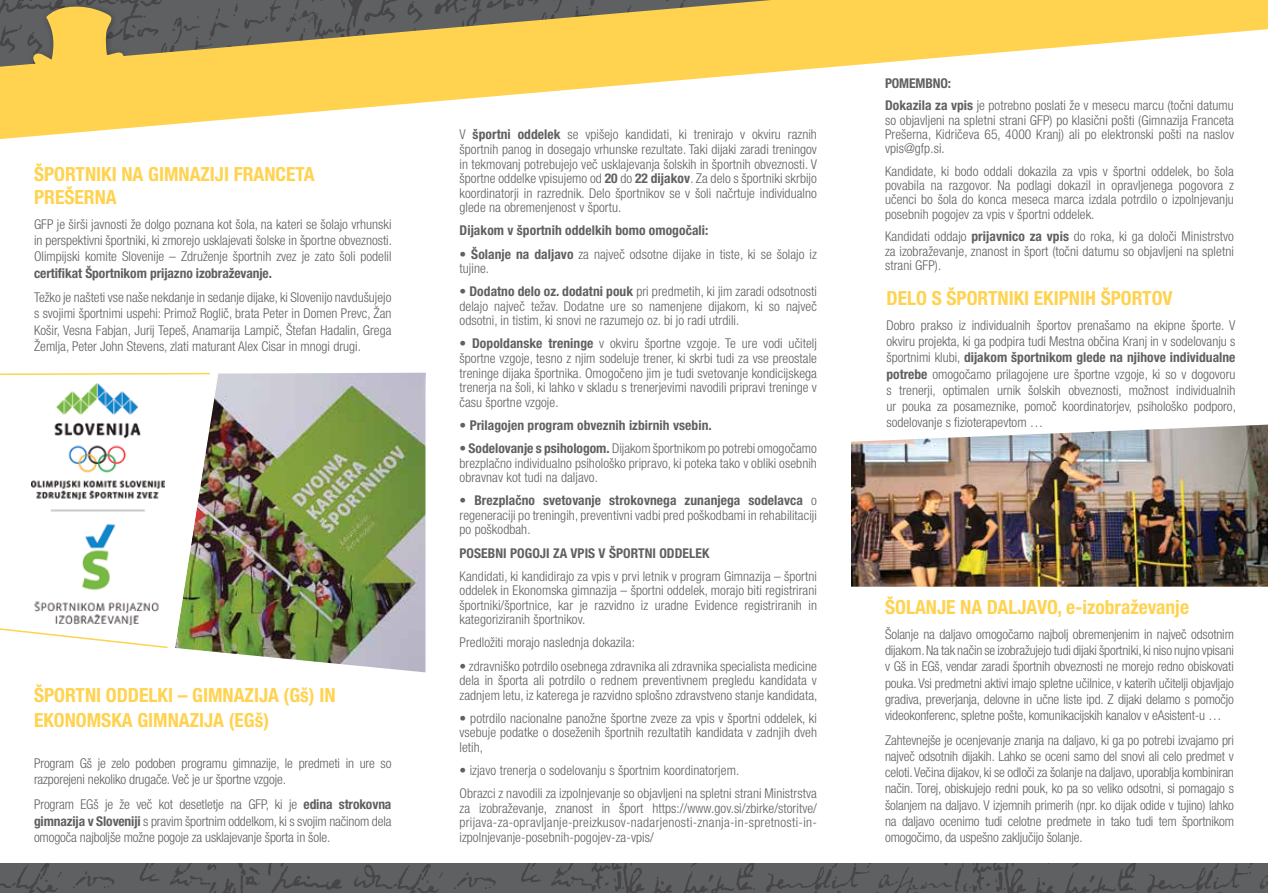
<style>
.page{position:relative;width:1268px;height:893px;background:#fff}
.page>*{position:absolute;margin:0;border:0;box-sizing:border-box;transform-origin:0 0}
.t1{font:700 condensed 19.5px/25.5px "Helvetica Neue LT Pro";color:#ffd24f}
.t2{font:300 condensed 13.5px/14.5px "Helvetica Neue LT Pro";letter-spacing:.005em;color:#5f6062;text-align:justify}
.t3{font:700 condensed 13.5px "Helvetica Neue LT Pro";letter-spacing:.005em;color:#5f6062}
.s1{font-weight:700}
.s2{font-weight:300}
</style>
<div class="page">
<img style="left:851px;top:425px;width:416px;height:162px">
<svg style="left:0;top:0;width:1267px;height:139px"></svg>
<svg style="left:0;top:373px;width:159px;height:275px"></svg>
<div style="left:0;top:864px;width:1267px;height:29px;background:#5f6062"></div>
<svg style="left:683px;top:864px;width:584px;height:29px"></svg>
<svg style="left:521px;top:864px;width:19px;height:18px"></svg>
<svg style="left:454px;top:872px;width:41px;height:17px"></svg>
<svg style="left:551px;top:864px;width:121px;height:29px"></svg>
<svg style="left:354px;top:864px;width:89px;height:29px"></svg>
<svg style="left:140px;top:864px;width:19px;height:18px"></svg>
<svg style="left:73px;top:871px;width:41px;height:17px"></svg>
<svg style="left:170px;top:864px;width:172px;height:29px"></svg>
<svg style="left:0;top:864px;width:62px;height:29px"></svg>
<img style="left:226px;top:373px;width:199px;height:299px">
<img style="left:159px;top:372px;width:67px;height:281px">
<h1 class="t1" style="left:34px;top:162px;width:282px;line-height:23.4px">ŠPORTNIKI NA GIMNAZIJI FRANCETA<br>PREŠERNA</h1>
<p class="t2" style="left:34px;top:216px;width:359px;line-height:16.2px">GFP je širši javnosti že dolgo poznana kot šola, na kateri se šolajo vrhunski in perspektivni športniki, ki zmorejo usklajevati šolske in športne obveznosti.<br>Olimpijski komite Slovenije – Združenje športnih zvez je zato šoli podelil</p>
<p class="t3" style="left:34px;top:265px;width:239px">certifikat Športnikom prijazno izobraževanje.</p>
<p class="t2" style="left:34px;top:289px;width:359px;line-height:16.2px">Težko je našteti vse naše nekdanje in sedanje dijake, ki Slovenijo navdušujejo s svojimi športnimi uspehi: Primož Roglič, brata Peter in Domen Prevc, Žan Košir, Vesna Fabjan, Jurij Tepeš, Anamarija Lampič, Štefan Hadalin, Grega Žemlja, Peter John Stevens, zlati maturant Alex Cisar in mnogi drugi.</p>
<h1 class="t1" style="left:34px;top:682px;width:303px">ŠPORTNI ODDELKI – GIMNAZIJA (Gš) IN<br>EKONOMSKA GIMNAZIJA (EGš)</h1>
<p class="t2" style="left:34px;top:755px;width:359px;line-height:16.4px">Program Gš je zelo podoben programu gimnazije, le predmeti in ure so razporejeni nekoliko drugače. Več je ur športne vzgoje.</p>
<p class="t2" style="left:34px;top:796px;width:359px;line-height:16.4px">Program EGš je že več kot desetletje na GFP, ki je <span class="s1">edina strokovna gimnazija v Sloveniji</span> s pravim športnim oddelkom, ki s svojim načinom dela omogoča najboljše možne pogoje za usklajevanje športa in šole.</p>
<p class="t2" style="left:459px;top:127px;width:359px">V <span class="s1">športni oddelek</span> se vpišejo kandidati, ki trenirajo v okviru raznih športnih panog in dosegajo vrhunske rezultate. Taki dijaki zaradi treningov in tekmovanj potrebujejo več usklajevanja šolskih in športnih obveznosti. V športne oddelke vpisujemo od <span class="s1">20</span> do <span class="s1">22 dijakov</span>. Za delo s športniki skrbijo koordinatorji in razrednik. Delo športnikov se v šoli načrtuje individualno glede na obremenjenost v športu.</p>
<p class="t3" style="left:459px;top:223px;width:250px">Dijakom v športnih oddelkih bomo omogočali:</p>
<p class="t2" style="left:459px;top:246px;width:359px">• <span class="s1">Šolanje na daljavo</span> za največ odsotne dijake in tiste, ki se šolajo iz tujine.</p>
<p class="t2" style="left:459px;top:284px;width:359px">• <span class="s1">Dodatno delo oz. dodatni pouk</span> pri predmetih, ki jim zaradi odsotnosti delajo največ težav. Dodatne ure so namenjene dijakom, ki so največ odsotni, in tistim, ki snovi ne razumejo oz. bi jo radi utrdili.</p>
<p class="t2" style="left:459px;top:336px;width:359px">• <span class="s1">Dopoldanske treninge</span> v okviru športne vzgoje. Te ure vodi učitelj športne vzgoje, tesno z njim sodeluje trener, ki skrbi tudi za vse preostale treninge dijaka športnika. Omogočeno jim je tudi svetovanje kondicijskega trenerja na šoli, ki lahko v skladu s trenerjevimi navodili pripravi treninge v času športne vzgoje.</p>
<p class="t3" style="left:459px;top:417px;width:254px"><span class="s2">•</span> Prilagojen program obveznih izbirnih vsebin.</p>
<p class="t2" style="left:459px;top:441px;width:359px">• <span class="s1">Sodelovanje s psihologom.</span> Dijakom športnikom po potrebi omogočamo brezplačno individualno psihološko pripravo, ki poteka tako v obliki osebnih obravnav kot tudi na daljavo.</p>
<p class="t2" style="left:459px;top:493px;width:359px">• <span class="s1">Brezplačno svetovanje strokovnega zunanjega sodelavca</span> o regeneraciji po treningih, preventivni vadbi pred poškodbami in rehabilitaciji po poškodbah.</p>
<p class="t3" style="left:459px;top:545px;width:251px">POSEBNI POGOJI ZA VPIS V ŠPORTNI ODDELEK</p>
<p class="t2" style="left:459px;top:568px;width:359px">Kandidati, ki kandidirajo za vpis v prvi letnik v program Gimnazija – športni oddelek in Ekonomska gimnazija – športni oddelek, morajo biti registrirani športniki/športnice, kar je razvidno iz uradne Evidence registriranih in kategoriziranih športnikov.</p>
<p class="t2" style="left:459px;top:635px;width:177px">Predložiti morajo naslednja dokazila:</p>
<p class="t2" style="left:459px;top:658px;width:359px">• zdravniško potrdilo osebnega zdravnika ali zdravnika specialista medicine dela in športa ali potrdilo o rednem preventivnem pregledu kandidata v zadnjem letu, iz katerega je razvidno splošno zdravstveno stanje kandidata,</p>
<p class="t2" style="left:459px;top:711px;width:359px">• potrdilo nacionalne panožne športne zveze za vpis v športni oddelek, ki vsebuje podatke o doseženih športnih rezultatih kandidata v zadnjih dveh letih,</p>
<p class="t2" style="left:459px;top:759px;width:359px;line-height:23.1px">• izjavo trenerja o sodelovanju s športnim koordinatorjem.<br>Obrazci z navodili za izpolnjevanje so objavljeni na spletni strani Ministrstva</p>
<p class="t2" style="left:459px;top:800px;width:359px">za izobraževanje, znanost in šport https://www.gov.si/zbirke/storitve/ prijava-za-opravljanje-preizkusov-nadarjenosti-znanja-in-spretnosti-in&shy;izpolnjevanje-posebnih-pogojev-za-vpis/</p>
<p class="t2" style="left:884px;top:71px;width:350px;line-height:22.8px"><span class="s1">POMEMBNO:<br>Dokazila za vpis</span> je potrebno poslati že v mesecu marcu (točni datumu</p>
<p class="t2" style="left:884px;top:113px;width:350px">so objavljeni na spletni strani GFP) po klasični pošti (Gimnazija Franceta Prešerna, Kidričeva 65, 4000 Kranj) ali po elektronski pošti na naslov vpis@gfp.si.</p>
<p class="t2" style="left:884px;top:164px;width:350px">Kandidate, ki bodo oddali dokazila za vpis v športni oddelek, bo šola povabila na razgovor. Na podlagi dokazil in opravljenega pogovora z učenci bo šola do konca meseca marca izdala potrdilo o izpolnjevanju posebnih pogojev za vpis v športni oddelek.</p>
<p class="t2" style="left:884px;top:229px;width:350px">Kandidati oddajo <span class="s1">prijavnico za vpis</span> do roka, ki ga določi Ministrstvo za izobraževanje, znanost in šport (točni datumu so objavljeni na spletni strani GFP).</p>
<h1 class="t1" style="left:886px;top:286px;width:287px">DELO S ŠPORTNIKI EKIPNIH ŠPORTOV</h1>
<p class="t2" style="left:886px;top:317px;width:351px;line-height:16.2px">Dobro prakso iz individualnih športov prenašamo na ekipne športe. V okviru projekta, ki ga podpira tudi Mestna občina Kranj in v sodelovanju s športnimi klubi, <span class="s1">dijakom športnikom glede na njihove individualne potrebe</span> omogočamo prilagojene ure športne vzgoje, ki so v dogovoru s trenerji, optimalen urnik šolskih obveznosti, možnost individualnih ur pouka za posameznike, pomoč koordinatorjev, psihološko podporo, sodelovanje s fizioterapevtom …</p>
<h1 class="t1" style="left:884px;top:595px;width:305px">ŠOLANJE NA DALJAVO, e-izobraževanje</h1>
<p class="t2" style="left:884px;top:626px;width:350px;line-height:16.2px">Šolanje na daljavo omogočamo najbolj obremenjenim in največ odsotnim dijakom. Na tak način se izobražujejo tudi dijaki športniki, ki niso nujno vpisani v Gš in EGš, vendar zaradi športnih obveznosti ne morejo redno obiskovati pouka. Vsi predmetni aktivi imajo spletne učilnice, v katerih učitelji objavljajo gradiva, preverjanja, delovne in učne liste ipd. Z dijaki delamo s pomočjo videokonferenc, spletne pošte, komunikacijskih kanalov v eAsistent-u …</p>
<p class="t2" style="left:884px;top:732px;width:350px;line-height:16.2px">Zahtevnejše je ocenjevanje znanja na daljavo, ki ga po potrebi izvajamo pri največ odsotnih dijakih. Lahko se oceni samo del snovi ali celo predmet v celoti. Večina dijakov, ki se odloči za šolanje na daljavo, uporablja kombiniran način. Torej, obiskujejo redni pouk, ko pa so veliko odsotni, si pomagajo s šolanjem na daljavo. V izjemnih primerih (npr. ko dijak odide v tujino) lahko na daljavo ocenimo tudi celotne predmete in tako tudi tem športnikom omogočimo, da uspešno zaključijo šolanje.</p>
</div>
